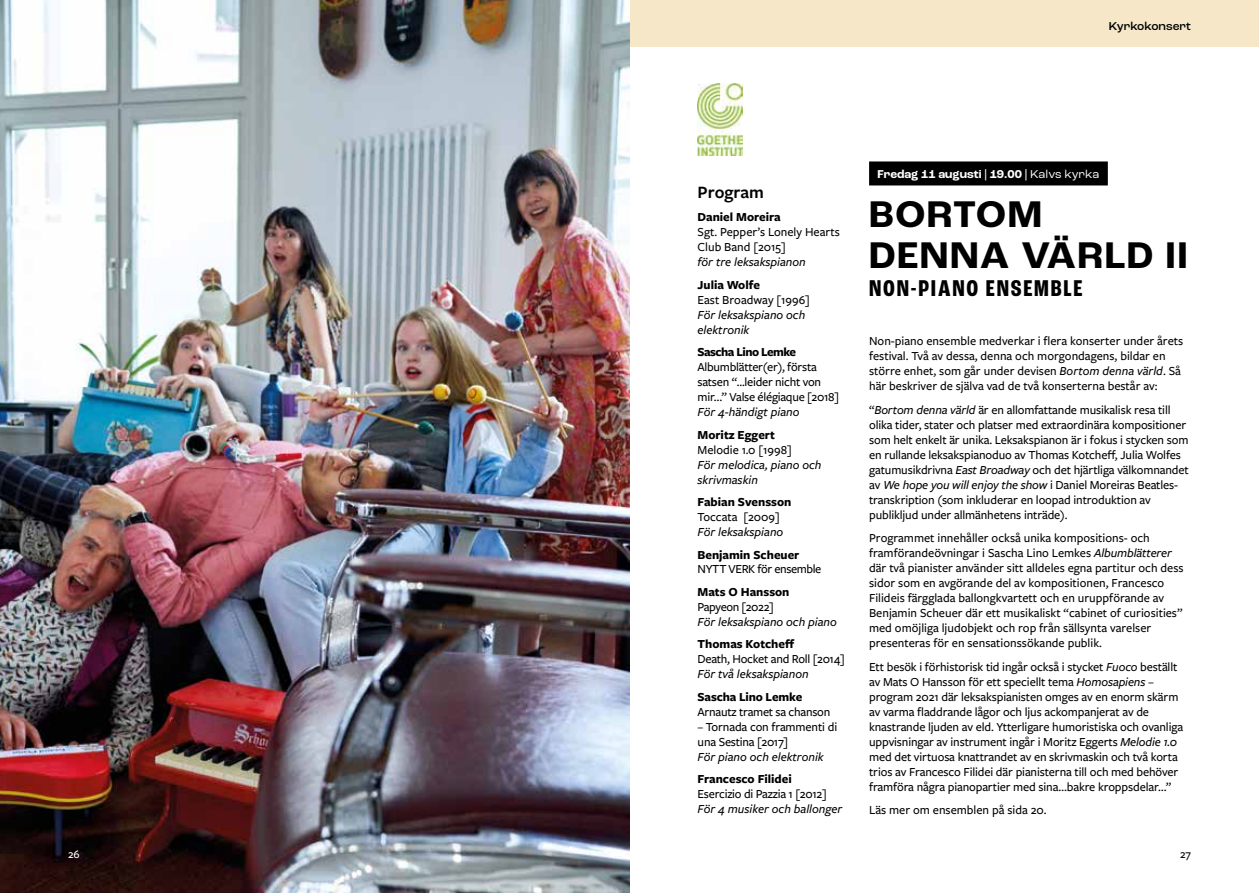
<style>
.page{position:relative;width:1259px;height:893px;background:#fff}
.page>*{position:absolute;margin:0;border:0;box-sizing:border-box;transform-origin:0 0}
.t1{font:700 39px/40.5px "Roc Grotesk";letter-spacing:.04em;color:#000}
.t2{font:700 condensed 24px "Roc Grotesk";letter-spacing:.075em;color:#000}
.t3{font:600 18px "Freight Sans Pro";color:#000}
.t4{font:500 12.75px/15px "Freight Sans Pro";letter-spacing:-.01em;color:#000}
.t5{font:italic 500 12.75px/15px "Freight Sans Pro";color:#000}
.t6{font:700 12.75px "Freight Sans Pro";color:#000}
.t7{font:500 12.75px "Freight Sans Pro";letter-spacing:-.03em;color:#000}
.t8{font:700 12.75px "Freight Sans Pro";letter-spacing:-.04em;color:#000}
.t9{font:700 12px "Roc Grotesk";color:#fff}
.t10{font:500 12px "Roc Grotesk";color:#000}
.t11{font:500 12px "Freight Sans Pro";color:#000}
.t12{font:500 12px "Freight Sans Pro";color:#fff}
.s1{font-weight:400}
.s2{font-style:italic}
</style>
<div class="page">
<div style="left:0;top:0;width:1259px;height:47px;background:#f5e7c8"></div>
<img style="left:0;top:0;width:629px;height:893px">
<div style="left:869px;top:161px;width:238px;height:24px;background:#000"></div>
<img style="left:697px;top:84px;width:45px;height:72px">
<p class="t12" style="left:68px;top:846px;width:13px">26</p>
<p class="t10" style="left:1109px;top:19px;width:83px">Kyrkokonsert</p>
<h3 class="t3" style="left:697px;top:180px;width:68px">Program</h3>
<p class="t6" style="left:697px;top:208px;width:85px">Daniel Moreira</p>
<p class="t4" style="left:697px;top:224px;width:144px">Sgt. Pepper’s Lonely Hearts<br>Club Band [2015]</p>
<p class="t5" style="left:697px;top:254px;width:110px">för tre leksakspianon</p>
<p class="t6" style="left:697px;top:276px;width:64px">Julia Wolfe</p>
<p class="t4" style="left:697px;top:292px;width:114px">East Broadway [1996]</p>
<p class="t5" style="left:697px;top:307px;width:109px">För leksakspiano och elektronik</p>
<p class="t8" style="left:697px;top:343px;width:100px">Sascha Lino Lemke</p>
<p class="t4" style="left:697px;top:359px;width:143px">Albumblätter(er), första satsen “...leider nicht von mir…” Valse élégiaque [2018]</p>
<p class="t5" style="left:697px;top:404px;width:103px">För 4-händigt piano</p>
<p class="t6" style="left:697px;top:426px;width:79px">Moritz Eggert</p>
<p class="t4" style="left:697px;top:441px;width:96px">Melodie 1.0 [1998]</p>
<p class="t5" style="left:697px;top:456px;width:125px">För melodica, piano och skrivmaskin</p>
<p class="t6" style="left:697px;top:493px;width:95px">Fabian Svensson</p>
<p class="t4" style="left:697px;top:509px;width:84px">Toccata [2009]</p>
<p class="t5" style="left:697px;top:524px;width:87px">För leksakspiano</p>
<p class="t6" style="left:697px;top:546px;width:103px">Benjamin Scheuer</p>
<p class="t7" style="left:697px;top:561px;width:125px">NYTT VERK för ensemble</p>
<p class="t6" style="left:697px;top:583px;width:93px">Mats O Hansson</p>
<p class="t7" style="left:697px;top:598px;width:78px">Papyeon [2022]</p>
<p class="t5" style="left:697px;top:614px;width:141px">För leksakspiano och piano</p>
<p class="t6" style="left:697px;top:635px;width:98px">Thomas Kotcheff</p>
<p class="t4" style="left:697px;top:651px;width:149px">Death, Hocket and Roll [2014]</p>
<p class="t5" style="left:697px;top:666px;width:113px">För två leksakspianon</p>
<p class="t6" style="left:697px;top:688px;width:106px">Sascha Lino Lemke</p>
<p class="t4" style="left:697px;top:704px;width:134px">Arnautz tramet sa chanson</p>
<p class="t4" style="left:697px;top:719px;width:141px">– Tornada con frammenti di una Sestina [2017]</p>
<p class="t5" style="left:697px;top:749px;width:128px">För piano och elektronik</p>
<p class="t6" style="left:697px;top:770px;width:96px">Francesco Filidei</p>
<p class="t4" style="left:697px;top:786px;width:131px">Esercizio di Pazzia 1 [2012]</p>
<p class="t5" style="left:697px;top:801px;width:146px">För 4 musiker och ballonger</p>
<p class="t9" style="left:877px;top:167px;width:223px">Fredag 11 augusti | 19.00 | <span class="s1">Kalvs kyrka</span></p>
<h1 class="t1" style="left:869px;top:195px;width:320px">BORTOM<br>DENNA VÄRLD II</h1>
<h2 class="t2" style="left:869px;top:274px;width:215px">NON-PIANO ENSEMBLE</h2>
<p class="t4" style="left:869px;top:333px;width:316px">Non-piano ensemble medverkar i flera konserter under årets festival. Två av dessa, denna och morgondagens, bildar en större enhet, som går under devisen <span class="s2">Bortom denna värld</span>. Så här beskriver de själva vad de två konserterna består av:</p>
<p class="t4" style="left:869px;top:402px;width:321px">“<span class="s2">Bortom denna värld</span> är en allomfattande musikalisk resa till olika tider, stater och platser med extraordinära kompositioner som helt enkelt är unika. Leksakspianon är i fokus i stycken som en rullande leksakspianoduo av Thomas Kotcheff, Julia Wolfes gatumusikdrivna <span class="s2">East Broadway</span> och det hjärtliga välkomnandet av <span class="s2">We hope you will enjoy the show</span> i Daniel Moreiras Beatles&shy;transkription (som inkluderar en loopad introduktion av publikljud under allmänhetens inträde).</p>
<p class="t4" style="left:869px;top:530px;width:316px">Programmet innehåller också unika kompositions- och framförandeövningar i Sascha Lino Lemkes <span class="s2">Albumblätterer </span>där två pianister använder sitt alldeles egna partitur och dess sidor som en avgörande del av kompositionen, Francesco Filideis färgglada ballongkvartett och en uruppförande av Benjamin Scheuer där ett musikaliskt “cabinet of curiosities” med omöjliga ljudobjekt och rop från sällsynta varelser presenteras för en sensationssökande publik.</p>
<p class="t4" style="left:869px;top:659px;width:315px">Ett besök i förhistorisk tid ingår också i stycket <span class="s2">Fuoco</span> beställt av Mats O Hansson för ett speciellt tema <span class="s2">Homosapiens</span> – program 2021 där leksakspianisten omges av en enorm skärm av varma fladdrande lågor och ljus ackompanjerat av de knastrande ljuden av eld. Ytterligare humoristiska och ovanliga uppvisningar av instrument ingår i Moritz Eggerts <span class="s2">Melodie 1.0 </span>med det virtuosa knattrandet av en skrivmaskin och två korta trios av Francesco Filidei där pianisterna till och med behöver framföra några pianopartier med sina…bakre kroppsdelar…”</p>
<p class="t4" style="left:869px;top:802px;width:179px">Läs mer om ensemblen på sida 20.</p>
<p class="t11" style="left:1180px;top:846px;width:12px">27</p>
</div>
